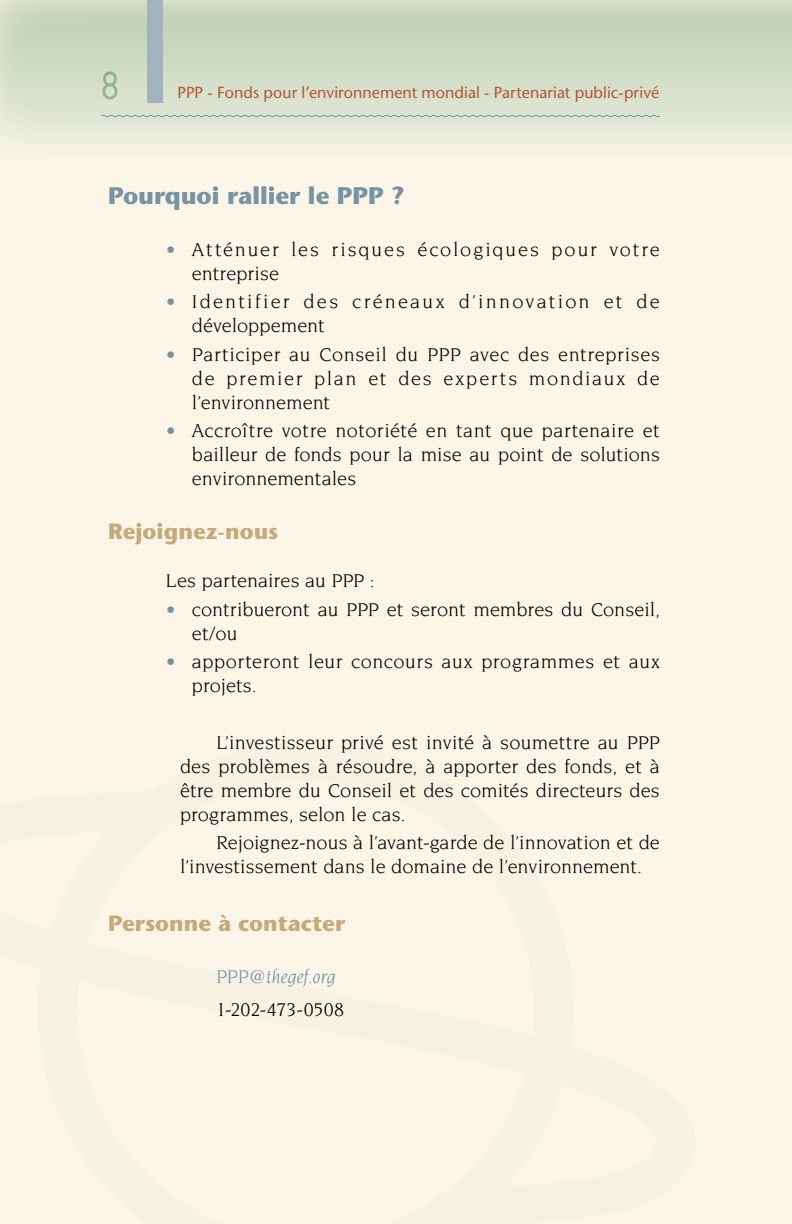
<style>
.page{position:relative;width:792px;height:1224px;background:#fbf5e8}
.page>*{position:absolute;margin:0;border:0;box-sizing:border-box;transform-origin:0 0}
.t1{font:700 24px "Stone Sans";color:#7893a1}
.t2{font:700 22px "Stone Sans";letter-spacing:.005em;color:#c6ab7a}
.t3{font:20px/24px "Novarese";letter-spacing:.005em;color:#000;text-align:justify}
.t4{font:20px/24px "Novarese";letter-spacing:.105em;color:#000}
.t5{font:20px/24px "Novarese";letter-spacing:.085em;color:#000}
.t6{font:italic 20px "Novarese";color:#7893a1}
.t7{font:16px "Stone Sans";letter-spacing:.005em;color:#b35637}
.s1{color:#7893a1}
</style>
<div class="page">
<div style="left:0;top:0;width:792px;height:159px;background:linear-gradient(to bottom,#bfd0b3,#eeefe2)"></div>
<div style="left:147px;top:0;width:16px;height:103px;background:#a3b2bd"></div>
<svg style="left:101px;top:114px;width:560px;height:4px;background:#c2cec5"></svg>
<svg style="left:103px;top:72px;width:14px;height:28px"></svg>
<p class="t7" style="left:178px;top:82px;width:483px">PPP - Fonds pour l’environnement mondial - Partenariat public-privé</p>
<p class="t1" style="left:108px;top:181px;width:299px">Pourquoi rallier le PPP ?</p>
<p class="t5" style="left:192px;top:237px;width:469px;text-indent:-26px"><span class="s1">•</span> Atténuer les risques écologiques pour votre entreprise</p>
<p class="t4" style="left:192px;top:290px;width:469px;text-indent:-26px"><span class="s1">•</span> Identifier des créneaux d’innovation et de développement</p>
<p class="t3" style="left:192px;top:342px;width:470px;text-indent:-26px"><span class="s1">•</span> Participer au Conseil du PPP avec des entreprises de premier plan et des experts mondiaux de l’environnement</p>
<p class="t3" style="left:192px;top:418px;width:469px;text-indent:-26px"><span class="s1">•</span> Accroître votre notoriété en tant que partenaire et bailleur de fonds pour la mise au point de solutions environnementales</p>
<p class="t2" style="left:108px;top:519px;width:172px">Rejoignez-nous</p>
<p class="t3" style="left:166px;top:569px;width:211px">Les partenaires au PPP :</p>
<p class="t3" style="left:192px;top:597px;width:470px;text-indent:-26px"><span class="s1">•</span> contribueront au PPP et seront membres du Conseil, et/ou</p>
<p class="t3" style="left:192px;top:649px;width:470px;text-indent:-26px"><span class="s1">•</span> apporteront leur concours aux programmes et aux projets.</p>
<p class="t3" style="left:180px;top:730px;width:481px;text-indent:36px">L’investisseur privé est invité à soumettre au PPP des problèmes à résoudre, à apporter des fonds, et à être membre du Conseil et des comités directeurs des programmes, selon le cas.</p>
<p class="t3" style="left:180px;top:830px;width:481px;text-indent:36px">Rejoignez-nous à l’avant-garde de l’innovation et de l’investissement dans le domaine de l’environnement.</p>
<p class="t2" style="left:108px;top:911px;width:239px">Personne à contacter</p>
<p class="t6" style="left:216px;top:966px;width:121px">PPP@thegef.org</p>
<p class="t3" style="left:216px;top:997px;width:130px">1-202-473-0508</p>
</div>
